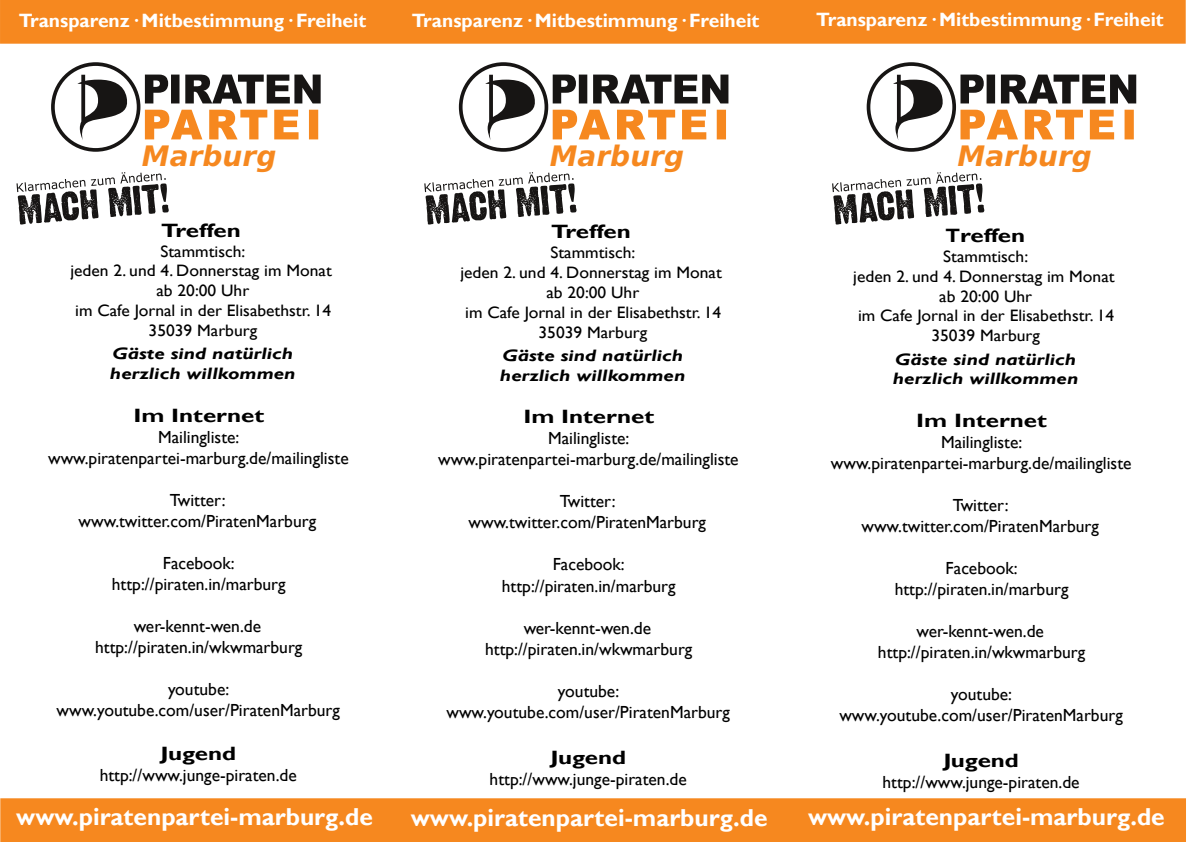
<style>
.page{position:relative;width:1187px;height:842px;background:#fff}
.page>*{position:absolute;margin:0;border:0;box-sizing:border-box;transform-origin:0 0}
.t1{font:italic 700 28px "DejaVu Sans";color:#f6881f}
.t2{font:700 24.5px "Gill Sans";color:#fff}
.t3{font:700 19.25px "Gill Sans";color:#fff}
.t4{font:700 19.25px "Gill Sans";color:#000;scale:1.25 1}
.t5{font:700 19.25px "Gill Sans";color:#000;scale:1.06 1}
.t6{font:17.5px/21px "Gill Sans";color:#000;text-align:center}
.t7{font:16.45px/19.8px "Gill Sans";color:#000;text-align:center;scale:1.06 1}
.t8{font:italic 700 16.45px/19.8px "Gill Sans";color:#000;scale:1.25 1}
</style>
<div class="page">
<div style="left:0;top:0;width:1185px;height:44px;background:#f6881f"></div>
<div style="left:0;top:798px;width:1186px;height:43px;background:#f6881f"></div>
<svg style="left:17px;top:172px;width:152px;height:52px"></svg>
<svg style="left:51px;top:62px;width:270px;height:90px"></svg>
<svg style="left:424px;top:172px;width:152px;height:52px"></svg>
<svg style="left:459px;top:62px;width:269px;height:90px"></svg>
<svg style="left:832px;top:172px;width:152px;height:52px"></svg>
<svg style="left:866px;top:62px;width:270px;height:90px"></svg>
<p class="t3" style="left:19px;top:8px;width:349px">Transparenz· Mitbestimmung· Freiheit</p>
<p class="t3" style="left:412px;top:9px;width:349px">Transparenz· Mitbestimmung· Freiheit</p>
<p class="t3" style="left:816px;top:8px;width:349px">Transparenz· Mitbestimmung· Freiheit</p>
<h1 class="t1" style="left:142px;top:135px;width:136px">Marburg</h1>
<h1 class="t1" style="left:550px;top:135px;width:136px">Marburg</h1>
<h1 class="t1" style="left:957px;top:135px;width:136px">Marburg</h1>
<p class="t4" style="left:161px;top:218px;width:65px">Treffen</p>
<p class="t7" style="left:70px;top:241px;width:248px">Stammtisch:<br>jeden 2. und 4. Donnerstag im Monat ab 20:00 Uhr<br>im Cafe Jornal in der Elisabethstr. 14<br>35039 Marburg</p>
<p class="t8" style="left:110px;top:344px;width:150px">Gäste sind natürlich herzlich willkommen</p>
<p class="t4" style="left:133px;top:403px;width:106px">Im Internet</p>
<p class="t6" style="left:48px;top:426px;width:302px">Mailingliste: www.piratenpartei-marburg.de/mailingliste</p>
<p class="t6" style="left:79px;top:489px;width:239px">Twitter: www.twitter.com/PiratenMarburg</p>
<p class="t6" style="left:112px;top:552px;width:175px">Facebook: http://piraten.in/marburg</p>
<p class="t6" style="left:95px;top:615px;width:209px">wer-kennt-wen.de http://piraten.in/wkwmarburg</p>
<p class="t6" style="left:57px;top:678px;width:285px">youtube: www.youtube.com/user/PiratenMarburg</p>
<p class="t4" style="left:161px;top:741px;width:62px">Jugend</p>
<p class="t6" style="left:100px;top:764px;width:199px">http://www.junge-piraten.de</p>
<p class="t4" style="left:551px;top:220px;width:65px">Treffen</p>
<p class="t7" style="left:460px;top:243px;width:248px">Stammtisch:<br>jeden 2. und 4. Donnerstag im Monat ab 20:00 Uhr<br>im Cafe Jornal in der Elisabethstr. 14<br>35039 Marburg</p>
<p class="t8" style="left:500px;top:346px;width:150px">Gäste sind natürlich herzlich willkommen</p>
<p class="t4" style="left:523px;top:405px;width:106px">Im Internet</p>
<p class="t6" style="left:438px;top:428px;width:302px">Mailingliste: www.piratenpartei-marburg.de/mailingliste</p>
<p class="t6" style="left:468px;top:491px;width:239px">Twitter: www.twitter.com/PiratenMarburg</p>
<p class="t6" style="left:502px;top:554px;width:175px">Facebook: http://piraten.in/marburg</p>
<p class="t6" style="left:485px;top:617px;width:209px">wer-kennt-wen.de http://piraten.in/wkwmarburg</p>
<p class="t6" style="left:446px;top:680px;width:285px">youtube: www.youtube.com/user/PiratenMarburg</p>
<p class="t4" style="left:550px;top:745px;width:62px">Jugend</p>
<p class="t6" style="left:490px;top:768px;width:199px">http://www.junge-piraten.de</p>
<p class="t5" style="left:945px;top:224px;width:77px">Treffen</p>
<p class="t7" style="left:853px;top:247px;width:248px">Stammtisch:<br>jeden 2. und 4. Donnerstag im Monat ab 20:00 Uhr<br>im Cafe Jornal in der Elisabethstr. 14<br>35039 Marburg</p>
<p class="t8" style="left:893px;top:349px;width:150px">Gäste sind natürlich herzlich willkommen</p>
<p class="t4" style="left:916px;top:408px;width:106px">Im Internet</p>
<p class="t6" style="left:831px;top:431px;width:302px">Mailingliste: www.piratenpartei-marburg.de/mailingliste</p>
<p class="t6" style="left:861px;top:494px;width:239px">Twitter: www.twitter.com/PiratenMarburg</p>
<p class="t6" style="left:894px;top:557px;width:175px">Facebook: http://piraten.in/marburg</p>
<p class="t6" style="left:878px;top:620px;width:209px">wer-kennt-wen.de http://piraten.in/wkwmarburg</p>
<p class="t6" style="left:839px;top:683px;width:285px">youtube: www.youtube.com/user/PiratenMarburg</p>
<p class="t4" style="left:943px;top:748px;width:62px">Jugend</p>
<p class="t6" style="left:882px;top:771px;width:199px">http://www.junge-piraten.de</p>
<h2 class="t2" style="left:16px;top:802px;width:358px">www.piratenpartei-marburg.de</h2>
<h2 class="t2" style="left:411px;top:802px;width:358px">www.piratenpartei-marburg.de</h2>
<h2 class="t2" style="left:808px;top:801px;width:358px">www.piratenpartei-marburg.de</h2>
</div>
